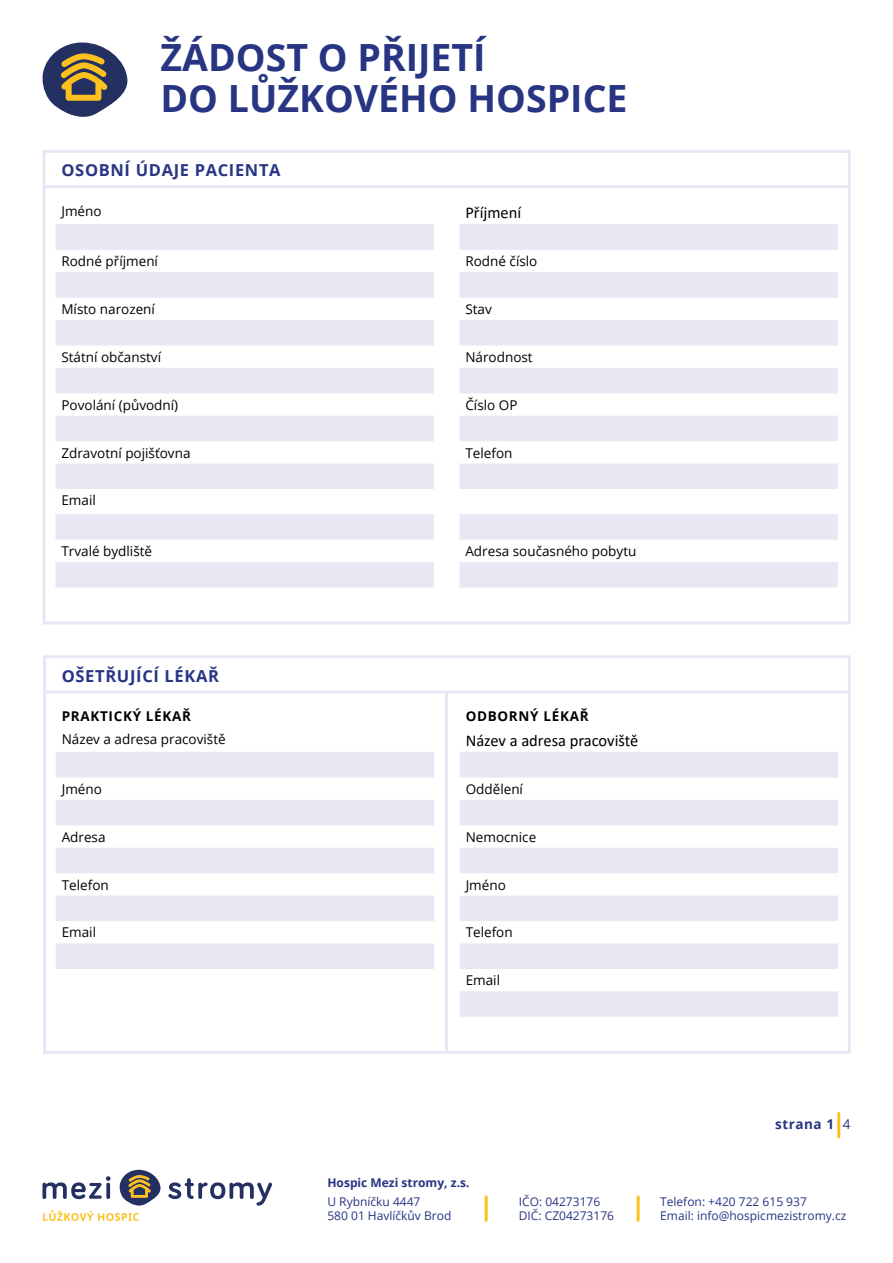
<style>
.page{position:relative;width:893px;height:1263px;background:#fff}
.page>*{position:absolute;margin:0;border:0;box-sizing:border-box;transform-origin:0 0}
.t1{font:700 37.5px/40.5px "Open Sans";color:#283583}
.t2{font:700 16.5px "Open Sans";letter-spacing:.04em;color:#283583}
.t3{font:16.5px "Calibri";color:#000}
.t4{font:13.5px "Open Sans";color:#000}
.t5{font:700 13.5px "Open Sans";letter-spacing:.05em;color:#000}
.t6{font:700 13.5px "Open Sans";letter-spacing:.04em;color:#283583}
.t7{font:12px/14.4px "Open Sans";color:#283583}
.t8{font:700 12px "Open Sans";color:#283583}
.s1{font-weight:400}
</style>
<div class="page">
<hr style="left:485px;top:1197px;width:3px;height:23px;background:#fcc11f">
<hr style="left:637px;top:1197px;width:3px;height:23px;background:#fcc11f">
<hr style="left:837px;top:1113px;width:3px;height:24px;background:#fcc11f">
<svg style="left:168px;top:1178px;width:104px;height:28px"></svg>
<svg style="left:42px;top:1170px;width:119px;height:51px"></svg>
<svg style="left:55px;top:224px;width:783px;height:363px;fill:#e9e7f4"></svg>
<div style="left:43px;top:150px;width:808px;height:474px;border:3px solid #e9e7f4"></div>
<svg style="left:56px;top:752px;width:782px;height:265px;fill:#e9e7f4"></svg>
<div style="left:43px;top:655px;width:808px;height:399px;border:3px solid #e9e7f4"></div>
<svg style="left:42px;top:43px;width:86px;height:74px"></svg>
<hr style="left:46px;top:185px;width:802px;height:3px;background:#e9e7f4">
<hr style="left:445px;top:692px;width:3px;height:360px;background:#e9e7f4">
<hr style="left:46px;top:691px;width:802px;height:3px;background:#e9e7f4">
<h1 class="t1" style="left:161px;top:36px;width:469px">ŽÁDOST O PŘIJETÍ<br>DO LŮŽKOVÉHO HOSPICE</h1>
<p class="t2" style="left:61px;top:159px;width:221px">OSOBNÍ ÚDAJE PACIENTA</p>
<p class="t4" style="left:61px;top:202px;width:42px">Jméno</p>
<p class="t3" style="left:465px;top:201px;width:57px">Příjmení</p>
<p class="t4" style="left:61px;top:252px;width:98px">Rodné příjmení</p>
<p class="t4" style="left:465px;top:252px;width:73px">Rodné číslo</p>
<p class="t4" style="left:61px;top:300px;width:95px">Místo narození</p>
<p class="t4" style="left:465px;top:300px;width:28px">Stav</p>
<p class="t4" style="left:61px;top:348px;width:101px">Státní občanství</p>
<p class="t4" style="left:465px;top:348px;width:69px">Národnost</p>
<p class="t4" style="left:61px;top:396px;width:118px">Povolání (původní)</p>
<p class="t4" style="left:465px;top:396px;width:54px">Číslo OP</p>
<p class="t4" style="left:61px;top:443px;width:131px">Zdravotní pojišťovna</p>
<p class="t4" style="left:465px;top:443px;width:49px">Telefon</p>
<p class="t4" style="left:61px;top:491px;width:36px">Email</p>
<p class="t4" style="left:61px;top:542px;width:92px">Trvalé bydliště</p>
<p class="t4" style="left:465px;top:542px;width:172px">Adresa současného pobytu</p>
<p class="t2" style="left:62px;top:664px;width:159px">OŠETŘUJÍCÍ LÉKAŘ</p>
<p class="t5" style="left:62px;top:707px;width:131px">PRAKTICKÝ LÉKAŘ</p>
<p class="t5" style="left:466px;top:707px;width:124px">ODBORNÝ LÉKAŘ</p>
<p class="t4" style="left:62px;top:730px;width:166px">Název a adresa pracoviště</p>
<p class="t3" style="left:466px;top:729px;width:174px">Název a adresa pracoviště</p>
<p class="t4" style="left:62px;top:780px;width:42px">Jméno</p>
<p class="t4" style="left:466px;top:780px;width:59px">Oddělení</p>
<p class="t4" style="left:62px;top:828px;width:45px">Adresa</p>
<p class="t4" style="left:466px;top:828px;width:72px">Nemocnice</p>
<p class="t4" style="left:62px;top:875px;width:49px">Telefon</p>
<p class="t4" style="left:466px;top:875px;width:42px">Jméno</p>
<p class="t4" style="left:62px;top:923px;width:36px">Email</p>
<p class="t4" style="left:466px;top:923px;width:49px">Telefon</p>
<p class="t4" style="left:466px;top:971px;width:36px">Email</p>
<p class="t6" style="left:775px;top:1114px;width:77px">strana 1 <span class="s1">4</span></p>
<p class="t8" style="left:327px;top:1174px;width:144px">Hospic Mezi stromy, z.s.</p>
<p class="t7" style="left:327px;top:1194px;width:125px">U Rybníčku 4447<br>580 01 Havlíčkův Brod</p>
<p class="t7" style="left:519px;top:1194px;width:97px">IČO: 04273176<br>DIČ: CZ04273176</p>
<p class="t7" style="left:660px;top:1194px;width:188px">Telefon: +420 722 615 937<br>Email: info@hospicmezistromy.cz</p>
</div>
